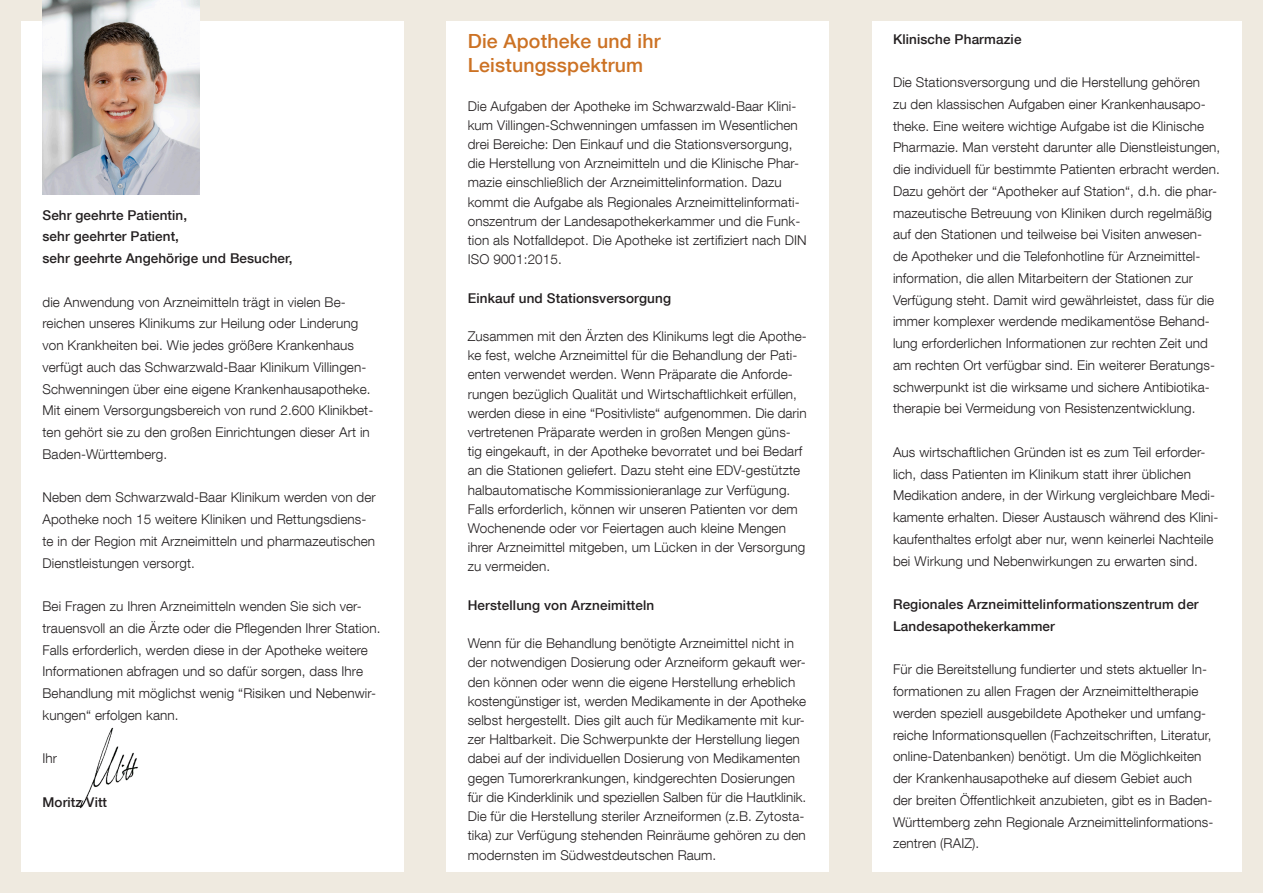
<style>
.page{position:relative;width:1263px;height:893px;background:#efeae0}
.page>*{position:absolute;margin:0;border:0;box-sizing:border-box;transform-origin:0 0}
.t1{font:500 19.5px/24px "Helvetica Neue LT Com";letter-spacing:.01em;color:#cc7224}
.t2{font:300 13.5px/21.8px "Helvetica Neue LT Com";letter-spacing:.005em;color:#231f20}
.t3{font:500 13.5px/21.8px "Helvetica Neue LT Com";letter-spacing:.01em;color:#231f20}
</style>
<div class="page">
<div style="left:21px;top:21px;width:383px;height:851px;background:#fff"></div>
<div style="left:446px;top:21px;width:383px;height:851px;background:#fff"></div>
<div style="left:872px;top:21px;width:370px;height:851px;background:#fff"></div>
<img style="left:43px;top:0;width:157px;height:195px">
<img style="left:79px;top:727px;width:59px;height:82px">
<p class="t3" style="left:43px;top:204px;width:252px">Sehr geehrte Patientin,<br>sehr geehrter Patient,<br>sehr geehrte Angehörige und Besucher,</p>
<p class="t2" style="left:43px;top:291px;width:332px">die Anwendung von Arzneimitteln trägt in vielen Be&shy;reichen unseres Klinikums zur Heilung oder Linderung von Krankheiten bei. Wie jedes größere Krankenhaus verfügt auch das Schwarzwald-Baar Klinikum Villingen-Schwenningen über eine eigene Krankenhausapotheke.<br>Mit einem Versorgungsbereich von rund 2.600 Klinikbet&shy;ten gehört sie zu den großen Einrichtungen dieser Art in Baden-Württemberg.</p>
<p class="t2" style="left:43px;top:486px;width:335px">Neben dem Schwarzwald-Baar Klinikum werden von der Apotheke noch 15 weitere Kliniken und Rettungsdiens&shy;te in der Region mit Arzneimitteln und pharmazeutischen Dienstleistungen versorgt.</p>
<p class="t2" style="left:43px;top:595px;width:339px">Bei Fragen zu Ihren Arzneimitteln wenden Sie sich ver&shy;trauensvoll an die Ärzte oder die Pflegenden Ihrer Station.<br>Falls erforderlich, werden diese in der Apotheke weitere Informationen abfragen und so dafür sorgen, dass Ihre Behandlung mit möglichst wenig “Risiken und Nebenwir&shy;kungen“ erfolgen kann.</p>
<p class="t2" style="left:43px;top:747px;width:16px">Ihr</p>
<p class="t3" style="left:43px;top:791px;width:66px">Moritz Vitt</p>
<h1 class="t1" style="left:468px;top:29px;width:194px">Die Apotheke und ihr<br>Leistungsspektrum</h1>
<p class="t2" style="left:468px;top:96px;width:340px;line-height:19.2px">Die Aufgaben der Apotheke im Schwarzwald-Baar Klini&shy;kum Villingen-Schwenningen umfassen im Wesentlichen drei Bereiche: Den Einkauf und die Stationsversorgung, die Herstellung von Arzneimitteln und die Klinische Phar&shy;mazie einschließlich der Arzneimittelinformation. Dazu kommt die Aufgabe als Regionales Arzneimittelinformati&shy;onszentrum der Landesapothekerkammer und die Funk&shy;tion als Notfalldepot. Die Apotheke ist zertifiziert nach DIN ISO 9001:2015.</p>
<p class="t3" style="left:468px;top:287px;width:205px">Einkauf und Stationsversorgung</p>
<p class="t2" style="left:468px;top:326px;width:341px;line-height:19.2px">Zusammen mit den Ärzten des Klinikums legt die Apothe&shy;ke fest, welche Arzneimittel für die Behandlung der Pati&shy;enten verwendet werden. Wenn Präparate die Anforde&shy;rungen bezüglich Qualität und Wirtschaftlichkeit erfüllen, werden diese in eine “Positivliste“ aufgenommen. Die darin vertretenen Präparate werden in großen Mengen güns&shy;tig eingekauft, in der Apotheke bevorratet und bei Bedarf an die Stationen geliefert. Dazu steht eine EDV-gestützte halbautomatische Kommissionieranlage zur Verfügung.<br>Falls erforderlich, können wir unseren Patienten vor dem Wochenende oder vor Feiertagen auch kleine Mengen ihrer Arzneimittel mitgeben, um Lücken in der Versorgung zu vermeiden.</p>
<p class="t3" style="left:468px;top:594px;width:188px">Herstellung von Arzneimitteln</p>
<p class="t2" style="left:468px;top:633px;width:340px;line-height:19.2px">Wenn für die Behandlung benötigte Arzneimittel nicht in der notwendigen Dosierung oder Arzneiform gekauft wer&shy;den können oder wenn die eigene Herstellung erheblich kostengünstiger ist, werden Medikamente in der Apotheke selbst hergestellt. Dies gilt auch für Medikamente mit kur&shy;zer Haltbarkeit. Die Schwerpunkte der Herstellung liegen dabei auf der individuellen Dosierung von Medikamenten gegen Tumorerkrankungen, kindgerechten Dosierungen für die Kinderklinik und speziellen Salben für die Hautklinik.<br>Die für die Herstellung steriler Arzneiformen (z.B. Zytosta&shy;tika) zur Verfügung stehenden Reinräume gehören zu den modernsten im Südwestdeutschen Raum.</p>
<p class="t3" style="left:893px;top:28px;width:130px">Klinische Pharmazie</p>
<p class="t2" style="left:893px;top:71px;width:329px">Die Stationsversorgung und die Herstellung gehören<br>zu den klassischen Aufgaben einer Krankenhausapo&shy;theke. Eine weitere wichtige Aufgabe ist die Klinische Pharmazie. Man versteht darunter alle Dienstleistungen, die individuell für bestimmte Patienten erbracht werden.<br>Dazu gehört der “Apotheker auf Station“, d.h. die phar&shy;mazeutische Betreuung von Kliniken durch regelmäßig auf den Stationen und teilweise bei Visiten anwesen&shy;de Apotheker und die Telefonhotline für Arzneimittel&shy;information, die allen Mitarbeitern der Stationen zur Verfügung steht. Damit wird gewährleistet, dass für die immer komplexer werdende medikamentöse Behand&shy;lung erforderlichen Informationen zur rechten Zeit und am rechten Ort verfügbar sind. Ein weiterer Beratungs&shy;schwerpunkt ist die wirksame und sichere Antibiotika&shy;therapie bei Vermeidung von Resistenzentwicklung.</p>
<p class="t2" style="left:893px;top:441px;width:327px">Aus wirtschaftlichen Gründen ist es zum Teil erforder&shy;lich, dass Patienten im Klinikum statt ihrer üblichen Medikation andere, in der Wirkung vergleichbare Medi&shy;kamente erhalten. Dieser Austausch während des Klini&shy;kaufenthaltes erfolgt aber nur, wenn keinerlei Nachteile bei Wirkung und Nebenwirkungen zu erwarten sind.</p>
<p class="t3" style="left:893px;top:593px;width:307px">Regionales Arzneimittelinformationszentrum der<br>Landesapothekerkammer</p>
<p class="t2" style="left:893px;top:658px;width:322px">Für die Bereitstellung fundierter und stets aktueller In&shy;formationen zu allen Fragen der Arzneimitteltherapie werden speziell ausgebildete Apotheker und umfang&shy;reiche Informationsquellen (Fachzeitschriften, Literatur, online-Datenbanken) benötigt. Um die Möglichkeiten der Krankenhausapotheke auf diesem Gebiet auch der breiten Öffentlichkeit anzubieten, gibt es in Baden-Württemberg zehn Regionale Arzneimittelinformations&shy;zentren (RAIZ).</p>
</div>
